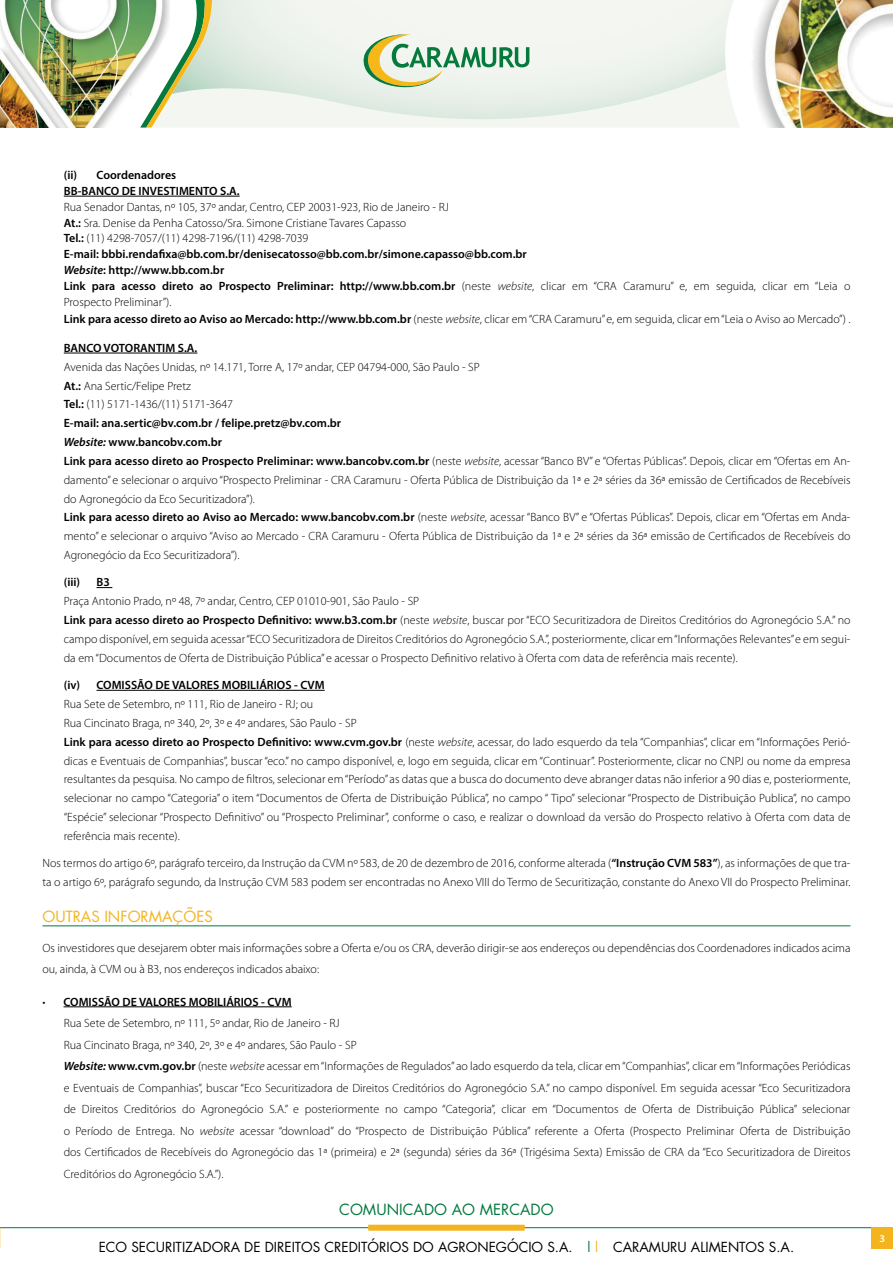
<style>
.page{position:relative;width:893px;height:1263px;background:#fff}
.page>*{position:absolute;margin:0;border:0;box-sizing:border-box;transform-origin:0 0}
.t1{font:15px "Futura";color:#03793e}
.t2{font:15px "Futura";color:#f4b41f}
.t3{font:13.5px "Futura";color:#000}
.t4{font:300 12px/18.9px "Myriad Pro";color:#000}
.t5{font:600 12px/15.9px "Myriad Pro";color:#000}
.t6{font:600 10.5px "Myriad Pro";color:#fff}
.s1{font-weight:600}
.s2{font-weight:600;font-style:italic}
.s3{font-style:italic}
.s4{color:#03793e}
.s5{color:#f4b41f}
</style>
<div class="page">
<hr style="left:0;top:1227px;width:893px;height:1px;background:#03793e">
<div style="left:368px;top:1225px;width:157px;height:6px;background:#f4b41f"></div>
<svg style="left:0;top:1227px;width:1px;height:21px"></svg>
<div style="left:872px;top:1227px;width:21px;height:21px;background:#f4b41f"></div>
<img style="left:0;top:0;width:140px;height:128px">
<img style="left:753px;top:0;width:140px;height:128px">
<svg style="left:212px;top:0;width:522px;height:127px"></svg>
<svg style="left:140px;top:0;width:72px;height:128px"></svg>
<svg style="left:362px;top:34px;width:167px;height:53px"></svg>
<hr style="left:64px;top:196px;width:176px;height:1px;background:#000">
<hr style="left:64px;top:353px;width:133px;height:1px;background:#000">
<svg style="left:97px;top:587px;width:15px;height:1px"></svg>
<hr style="left:97px;top:690px;width:228px;height:1px;background:#000">
<hr style="left:43px;top:925px;width:807px;height:1px;background:#03793e">
<hr style="left:64px;top:1006px;width:228px;height:1px;background:#000">
<p class="t5" style="left:64px;top:167px;width:177px">(ii) Coordenadores<br>BB-BANCO DE INVESTIMENTO S.A.</p>
<p class="t4" style="left:64px;top:199px;width:788px;line-height:15.9px">Rua Senador Dantas, nº 105, 37º andar, Centro, CEP 20031-923, Rio de Janeiro - RJ<br><span class="s1">At.:</span> Sra. Denise da Penha Catosso/Sra. Simone Cristiane Tavares Capasso<br><span class="s1">Tel.:</span> (11) 4298-7057/(11) 4298-7196/(11) 4298-7039<br><span class="s1">E-mail: bbbi.rendafixa@bb.com.br/denisecatosso@bb.com.br/simone.capasso@bb.com.br<br></span><span class="s2">Website</span><span class="s1">: http://www.bb.com.br<br>Link para acesso direto ao Prospecto Preliminar: http://www.bb.com.br</span> (neste <span class="s3">website</span>, clicar em “CRA Caramuru” e, em seguida, clicar em “Leia o Prospecto Preliminar”).<br><span class="s1">Link para acesso direto ao Aviso ao Mercado: http://www.bb.com.br</span> (neste <span class="s3">website</span>, clicar em “CRA Caramuru” e, em seguida, clicar em “Leia o Aviso ao Mercado”) .</p>
<p class="t5" style="left:64px;top:340px;width:135px">BANCO VOTORANTIM S.A.</p>
<p class="t4" style="left:64px;top:357px;width:788px">Avenida das Nações Unidas, nº 14.171, Torre A, 17º andar, CEP 04794-000, São Paulo - SP<br><span class="s1">At.:</span> Ana Sertic/Felipe Pretz<br><span class="s1">Tel.:</span> (11) 5171-1436/(11) 5171-3647<br><span class="s1">E-mail: ana.sertic@bv.com.br / felipe.pretz@bv.com.br<br></span><span class="s2">Website:</span> <span class="s1">www.bancobv.com.br<br>Link para acesso direto ao Prospecto Preliminar: www.bancobv.com.br</span> (neste <span class="s3">website</span>, acessar “Banco BV” e “Ofertas Públicas”. Depois, clicar em “Ofertas em An&shy;damento” e selecionar o arquivo “Prospecto Preliminar - CRA Caramuru - Oferta Pública de Distribuição da 1ª e 2ª séries da 36ª emissão de Certificados de Recebíveis do Agronegócio da Eco Securitizadora”).<br><span class="s1">Link para acesso direto ao Aviso ao Mercado: www.bancobv.com.br</span> (neste <span class="s3">website</span>, acessar “Banco BV” e “Ofertas Públicas”. Depois, clicar em “Ofertas em Anda&shy;mento” e selecionar o arquivo “Aviso ao Mercado - CRA Caramuru - Oferta Pública de Distribuição da 1ª e 2ª séries da 36ª emissão de Certificados de Recebíveis do Agronegócio da Eco Securitizadora”).</p>
<p class="t5" style="left:64px;top:574px;width:18px">(iii)</p>
<p class="t5" style="left:97px;top:574px;width:15px">B3</p>
<p class="t4" style="left:64px;top:592px;width:788px">Praça Antonio Prado, nº 48, 7º andar, Centro, CEP 01010-901, São Paulo - SP<br><span class="s1">Link para acesso direto ao Prospecto Definitivo: www.b3.com.br</span> (neste <span class="s3">website</span>, buscar por “ECO Securitizadora de Direitos Creditórios do Agronegócio S.A.” no campo disponível, em seguida acessar “ECO Securitizadora de Direitos Creditórios do Agronegócio S.A.”, posteriormente, clicar em “Informações Relevantes” e em segui&shy;da em “Documentos de Oferta de Distribuição Pública” e acessar o Prospecto Definitivo relativo à Oferta com data de referência mais recente).</p>
<p class="t5" style="left:64px;top:677px;width:262px">(iv) COMISSÃO DE VALORES MOBILIÁRIOS - CVM</p>
<p class="t4" style="left:64px;top:695px;width:788px">Rua Sete de Setembro, nº 111, Rio de Janeiro - RJ; ou<br>Rua Cincinato Braga, nº 340, 2º, 3º e 4º andares, São Paulo - SP<br><span class="s1">Link para acesso direto ao Prospecto Definitivo: www.cvm.gov.br</span> (neste <span class="s3">website</span>, acessar, do lado esquerdo da tela “Companhias”, clicar em “Informações Perió&shy;dicas e Eventuais de Companhias”, buscar “eco.” no campo disponível, e, logo em seguida, clicar em “Continuar”. Posteriormente, clicar no CNPJ ou nome da empresa resultantes da pesquisa. No campo de filtros, selecionar em “Período” as datas que a busca do documento deve abranger datas não inferior a 90 dias e, posteriormente, selecionar no campo “Categoria” o item “Documentos de Oferta de Distribuição Pública”, no campo “ Tipo” selecionar “Prospecto de Distribuição Publica”, no campo “Espécie” selecionar “Prospecto Definitivo” ou “Prospecto Preliminar”, conforme o caso, e realizar o download da versão do Prospecto relativo à Oferta com data de referência mais recente).</p>
<p class="t4" style="left:43px;top:854px;width:809px">Nos termos do artigo 6º, parágrafo terceiro, da Instrução da CVM nº 583, de 20 de dezembro de 2016, conforme alterada (<span class="s1">“Instrução CVM 583”</span>), as informações de que tra&shy;ta o artigo 6º, parágrafo segundo, da Instrução CVM 583 podem ser encontradas no Anexo VIII do Termo de Securitização, constante do Anexo VII do Prospecto Preliminar.</p>
<p class="t2" style="left:43px;top:906px;width:172px">OUTRAS INFORMAÇÕES</p>
<p class="t4" style="left:43px;top:937px;width:809px;line-height:21.6px">Os investidores que desejarem obter mais informações sobre a Oferta e/ou os CRA, deverão dirigir-se aos endereços ou dependências dos Coordenadores indicados acima ou, ainda, à CVM ou à B3, nos endereços indicados abaixo:</p>
<p class="t4" style="left:64px;top:991px;width:788px;line-height:21.6px;text-indent:-21px">• <span class="s1">COMISSÃO DE VALORES MOBILIÁRIOS - CVM<br></span>Rua Sete de Setembro, nº 111, 5º andar, Rio de Janeiro - RJ<br>Rua Cincinato Braga, nº 340, 2º, 3º e 4º andares, São Paulo - SP<br><span class="s2">Website:</span> <span class="s1">www.cvm.gov.br</span> (neste <span class="s3">website</span> acessar em “Informações de Regulados” ao lado esquerdo da tela, clicar em “Companhias”, clicar em “Informações Periódicas e Eventuais de Companhias”, buscar “Eco Securitizadora de Direitos Creditórios do Agronegócio S.A.” no campo disponível. Em seguida acessar “Eco Securitizadora de Direitos Creditórios do Agronegócio S.A.” e posteriormente no campo “Categoria”, clicar em “Documentos de Oferta de Distribuição Pública” selecionar o Período de Entrega. No <span class="s3">website</span> acessar “download” do “Prospecto de Distribuição Pública” referente a Oferta (Prospecto Preliminar Oferta de Distribuição dos Certificados de Recebíveis do Agronegócio das 1ª (primeira) e 2ª (segunda) séries da 36ª (Trigésima Sexta) Emissão de CRA da “Eco Securitizadora de Direitos Creditórios do Agronegócio S.A.”).</p>
<p class="t1" style="left:339px;top:1199px;width:216px">COMUNICADO AO MERCADO</p>
<p class="t3" style="left:99px;top:1238px;width:697px">ECO SECURITIZADORA DE DIREITOS CREDITÓRIOS DO AGRONEGÓCIO S.A. <span class="s4">|</span><span class="s5">|</span> CARAMURU ALIMENTOS S.A.</p>
<p class="t6" style="left:879px;top:1232px;width:7px">3</p>
</div>
